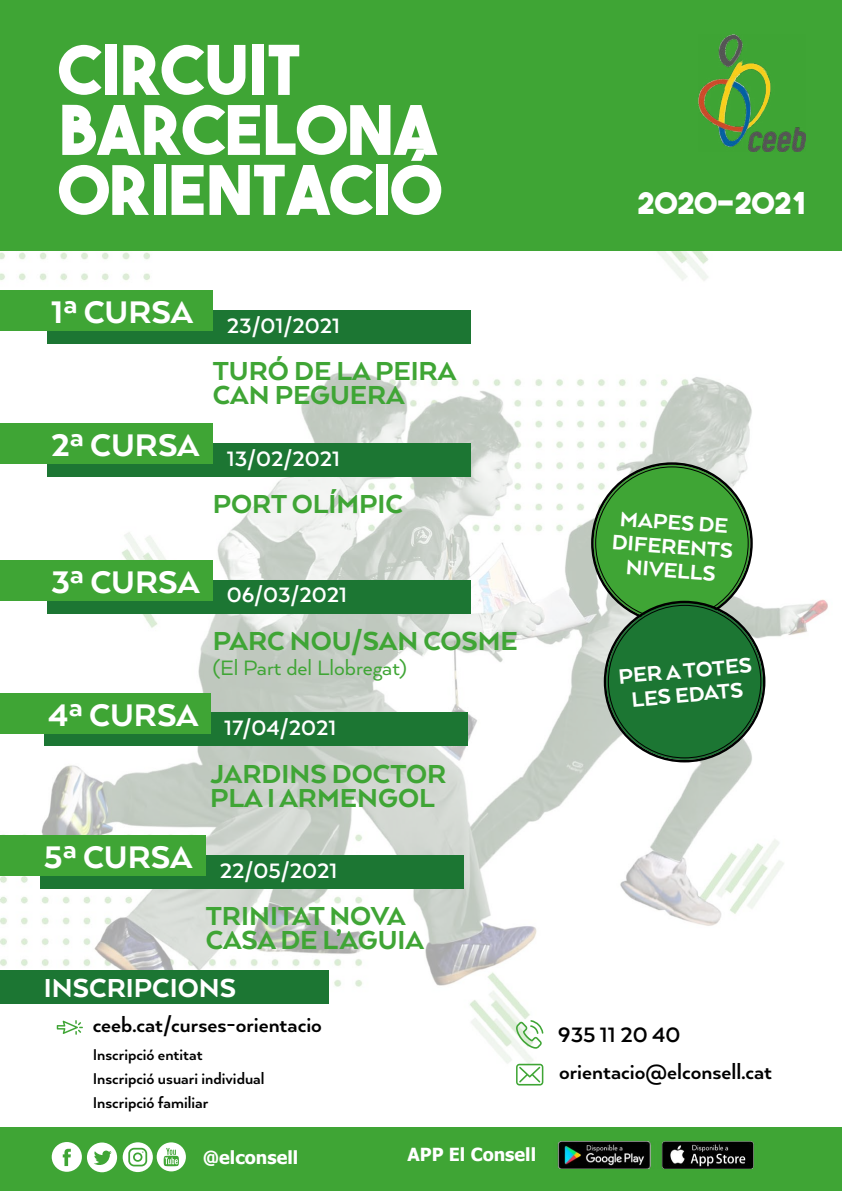
<style>
.page{position:relative;width:842px;height:1191px;background:#fff}
.page>*{position:absolute;margin:0;border:0;box-sizing:border-box;transform-origin:0 0}
.t1{font:68px/60px "The Bold Font";color:#fff}
.t2{font:800 36px "Arquitecta";color:#fff}
.t3{font:800 30px/24px "Arquitecta";color:#3fa535}
.t4{font:800 30px "Arquitecta";color:#fff}
.t5{font:30px "The Bold Font";color:#fff}
.t6{font:700 24px "Arquitecta";color:#000}
.t7{font:700 24px "Arquitecta";color:#fff}
.t8{font:800 24px/24px "Arquitecta";color:#fff;text-align:center}
.t9{font:24px "Arquitecta";color:#3fa535}
.t10{font:700 18px/24px "Arquitecta";color:#000}
.t11{font:700 18px "Tahoma";color:#fff}
</style>
<div class="page">
<img style="left:0;top:251px;width:828px;height:835px">
<div style="left:47px;top:310px;width:424px;height:33px;background:#1c7633"></div>
<div style="left:47px;top:443px;width:424px;height:33px;background:#1c7633"></div>
<div style="left:47px;top:580px;width:424px;height:33px;background:#1c7633"></div>
<div style="left:44px;top:712px;width:424px;height:33px;background:#1c7633"></div>
<div style="left:40px;top:855px;width:423px;height:33px;background:#1c7633"></div>
<div style="left:0;top:970px;width:329px;height:33px;background:#1c7633"></div>
<div style="left:0;top:290px;width:213px;height:41px;background:#3fa535"></div>
<div style="left:0;top:423px;width:213px;height:41px;background:#3fa535"></div>
<div style="left:0;top:560px;width:213px;height:41px;background:#3fa535"></div>
<div style="left:0;top:693px;width:210px;height:40px;background:#3fa535"></div>
<div style="left:0;top:835px;width:206px;height:40px;background:#3fa535"></div>
<div style="left:0;top:0;width:842px;height:251px;background:#3fa535"></div>
<div style="left:0;top:1127px;width:842px;height:64px;background:#3fa535"></div>
<div style="left:594px;top:465px;width:156px;height:156px;background:#3fa535;border-radius:50%"></div>
<div style="left:606px;top:603px;width:157px;height:157px;background:#1c7633;border-radius:50%"></div>
<svg style="left:123px;top:1142px;width:63px;height:30px"></svg>
<svg style="left:52px;top:1142px;width:65px;height:30px"></svg>
<img style="left:557px;top:1141px;width:94px;height:27px">
<img style="left:661px;top:1141px;width:93px;height:27px">
<img style="left:698px;top:34px;width:107px;height:117px">
<svg style="left:516px;top:1063px;width:27px;height:22px"></svg>
<svg style="left:516px;top:1020px;width:27px;height:28px"></svg>
<svg style="left:57px;top:1020px;width:26px;height:14px"></svg>
<h1 class="t1" style="left:59px;top:39px;width:384px">CIRCUIT<br>BARCELONA<br>ORIENTACIÓ</h1>
<p class="t5" style="left:637px;top:184px;width:170px">2020-2021</p>
<p class="t2" style="left:51px;top:290px;width:144px">1ª CURSA</p>
<p class="t2" style="left:51px;top:423px;width:150px">2ª CURSA</p>
<p class="t7" style="left:227px;top:310px;width:115px">23/01/2021</p>
<p class="t3" style="left:213px;top:358px;width:245px">TURÓ DE LA PEIRA<br>CAN PEGUERA</p>
<p class="t7" style="left:227px;top:443px;width:115px">13/02/2021</p>
<p class="t3" style="left:213px;top:491px;width:192px">PORT OLÍMPIC</p>
<p class="t2" style="left:51px;top:560px;width:150px">3ª CURSA</p>
<p class="t2" style="left:48px;top:692px;width:152px">4ª CURSA</p>
<p class="t7" style="left:227px;top:580px;width:122px">06/03/2021</p>
<p class="t3" style="left:213px;top:628px;width:307px">PARC NOU/SAN COSME</p>
<p class="t9" style="left:213px;top:653px;width:195px">(El Part del Llobregat)</p>
<p class="t7" style="left:224px;top:713px;width:114px">17/04/2021</p>
<p class="t3" style="left:210px;top:760px;width:238px">JARDINS DOCTOR<br>PLA I ARMENGOL</p>
<p class="t2" style="left:44px;top:834px;width:150px">5ª CURSA</p>
<p class="t7" style="left:220px;top:855px;width:119px">22/05/2021</p>
<p class="t3" style="left:206px;top:903px;width:220px">TRINITAT NOVA<br>CASA DE L’AGUIA</p>
<p class="t4" style="left:44px;top:969px;width:194px">INSCRIPCIONS</p>
<p class="t6" style="left:93px;top:1009px;width:231px">ceeb.cat/curses-orientacio</p>
<p class="t10" style="left:93px;top:1042px;width:173px">Inscripció entitat<br>Inscripció usuari individual<br>Inscripció familiar</p>
<p class="t11" style="left:203px;top:1144px;width:97px">@elconsell</p>
<p class="t11" style="left:408px;top:1141px;width:130px">APP El Consell</p>
<p class="t8" style="left:614px;top:505px;width:123px;rotate:4deg">MAPES DE<br>DIFERENTS<br>NIVELLS</p>
<p class="t8" style="left:617px;top:663px;width:135px;rotate:-5deg">PER A TOTES<br>LES EDATS</p>
<p class="t6" style="left:558px;top:1019px;width:124px">935 11 20 40</p>
<p class="t6" style="left:559px;top:1056px;width:214px">orientacio@elconsell.cat</p>
</div>
